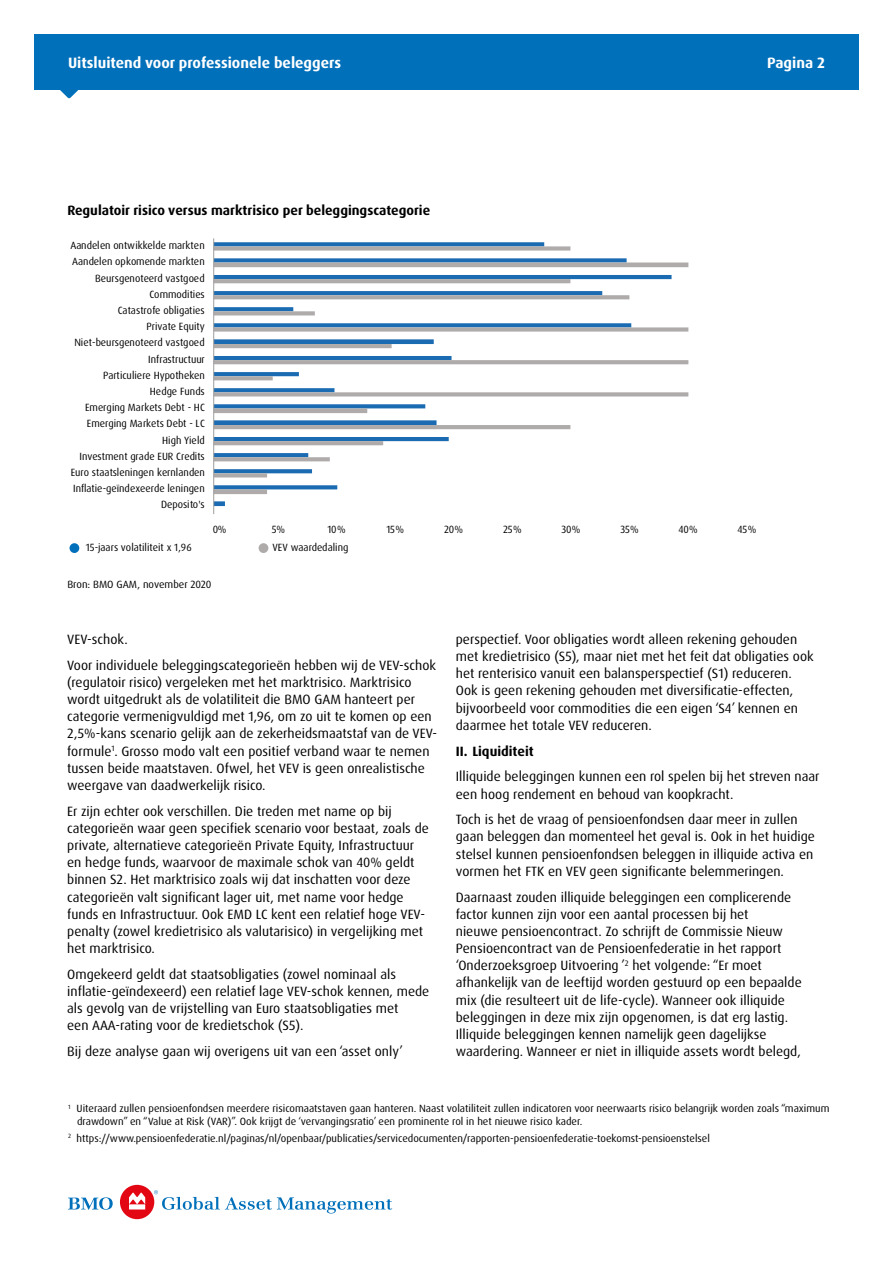
<style>
.page{position:relative;width:893px;height:1263px;background:#fff}
.page>*{position:absolute;margin:0;border:0;box-sizing:border-box;transform-origin:0 0}
.t1{font:700 15px "Dax Pro";color:#fff}
.t2{font:13.5px/17.1px "Dax Pro";color:#000}
.t3{font:700 13.5px "Dax Pro";color:#000}
.t4{font:10.5px/16.2px "Dax Pro";color:#000}
</style>
<div class="page">
<svg style="left:68px;top:1197px;width:45px;height:13px"></svg>
<div style="left:120px;top:1185px;width:34px;height:34px;background:#e30613;border-radius:50%"></div>
<svg style="left:129px;top:1192px;width:16px;height:17px"></svg>
<svg style="left:154px;top:1190px;width:238px;height:23px"></svg>
<div style="left:34px;top:34px;width:825px;height:56px;background:#0070ba"></div>
<svg style="left:60px;top:90px;width:18px;height:9px"></svg>
<svg style="left:214px;top:242px;width:331px;height:264px"></svg>
<svg style="left:214px;top:246px;width:474px;height:248px"></svg>
<hr style="left:213px;top:238px;width:1px;height:276px;background:#9d9d9c">
<div style="left:70px;top:543px;width:9px;height:10px;background:#0070ba;border-radius:50%"></div>
<div style="left:259px;top:543px;width:9px;height:10px;background:#aeabaa;border-radius:50%"></div>
<p class="t1" style="left:68px;top:53px;width:275px">Uitsluitend voor professionele beleggers</p>
<p class="t1" style="left:767px;top:53px;width:59px">Pagina 2</p>
<p class="t3" style="left:67px;top:201px;width:364px">Regulatoir risico versus marktrisico per beleggingscategorie</p>
<p class="t4" style="left:70px;top:237px;width:136px;text-align:right">Aandelen ontwikkelde markten<br>Aandelen opkomende markten<br>Beursgenoteerd vastgoed<br>Commodities<br>Catastrofe obligaties<br>Private Equity<br>Niet-beursgenoteerd vastgoed<br>Infrastructuur<br>Particuliere Hypotheken<br>Hedge Funds<br>Emerging Markets Debt - HC<br>Emerging Markets Debt - LC<br>High Yield<br>Investment grade EUR Credits<br>Euro staatsleningen kernlanden<br>Inflatie-geïndexeerde leningen<br>Deposito's</p>
<p class="t4" style="left:86px;top:540px;width:107px">15-jaars volatiliteit x 1,96</p>
<p class="t4" style="left:272px;top:540px;width:77px">VEV waardedaling</p>
<p class="t4" style="left:213px;top:521px;width:15px">0%</p>
<p class="t4" style="left:272px;top:521px;width:15px">5%</p>
<p class="t4" style="left:327px;top:521px;width:20px">10%</p>
<p class="t4" style="left:386px;top:521px;width:19px">15%</p>
<p class="t4" style="left:444px;top:521px;width:21px">20%</p>
<p class="t4" style="left:503px;top:521px;width:20px">25%</p>
<p class="t4" style="left:561px;top:521px;width:21px">30%</p>
<p class="t4" style="left:620px;top:521px;width:20px">35%</p>
<p class="t4" style="left:679px;top:521px;width:21px">40%</p>
<p class="t4" style="left:738px;top:521px;width:20px">45%</p>
<p class="t4" style="left:67px;top:576px;width:146px">Bron: BMO GAM, november 2020</p>
<p class="t2" style="left:67px;top:626px;width:370px;line-height:25.8px">VEV-schok.<br>Voor individuele beleggingscategorieën hebben wij de VEV-schok</p>
<p class="t2" style="left:67px;top:674px;width:371px">(regulatoir risico) vergeleken met het marktrisico. Marktrisico wordt uitgedrukt als de volatiliteit die BMO GAM hanteert per categorie vermenigvuldigd met 1,96, om zo uit te komen op een 2,5%-kans scenario gelijk aan de zekerheidsmaatstaf van de VEV&shy;formule<sup>1</sup>. Grosso modo valt een positief verband waar te nemen tussen beide maatstaven. Ofwel, het VEV is geen onrealistische weergave van daadwerkelijk risico.</p>
<p class="t2" style="left:67px;top:802px;width:363px">Er zijn echter ook verschillen. Die treden met name op bij categorieën waar geen specifiek scenario voor bestaat, zoals de private, alternatieve categorieën Private Equity, Infrastructuur en hedge funds, waarvoor de maximale schok van 40% geldt binnen S2. Het marktrisico zoals wij dat inschatten voor deze categorieën valt significant lager uit, met name voor hedge funds en Infrastructuur. Ook EMD LC kent een relatief hoge VEV&shy;penalty (zowel kredietrisico als valutarisico) in vergelijking met het marktrisico.</p>
<p class="t2" style="left:67px;top:965px;width:364px">Omgekeerd geldt dat staatsobligaties (zowel nominaal als inflatie-geïndexeerd) een relatief lage VEV-schok kennen, mede als gevolg van de vrijstelling van Euro staatsobligaties met<br>een AAA-rating voor de kredietschok (S5).</p>
<p class="t2" style="left:67px;top:1043px;width:337px">Bij deze analyse gaan wij overigens uit van een ‘asset only’</p>
<p class="t2" style="left:456px;top:631px;width:359px">perspectief. Voor obligaties wordt alleen rekening gehouden met kredietrisico (S5), maar niet met het feit dat obligaties ook het renterisico vanuit een balansperspectief (S1) reduceren.<br>Ook is geen rekening gehouden met diversificatie-effecten, bijvoorbeeld voor commodities die een eigen ‘S4’ kennen en daarmee het totale VEV reduceren.</p>
<p class="t3" style="left:456px;top:742px;width:79px">II. Liquiditeit</p>
<p class="t2" style="left:456px;top:768px;width:365px">Illiquide beleggingen kunnen een rol spelen bij het streven naar een hoog rendement en behoud van koopkracht.</p>
<p class="t2" style="left:456px;top:811px;width:361px">Toch is het de vraag of pensioenfondsen daar meer in zullen gaan beleggen dan momenteel het geval is. Ook in het huidige stelsel kunnen pensioenfondsen beleggen in illiquide activa en vormen het FTK en VEV geen significante belemmeringen.</p>
<p class="t2" style="left:456px;top:888px;width:347px">Daarnaast zouden illiquide beleggingen een complicerende factor kunnen zijn voor een aantal processen bij het<br>nieuwe pensioencontract. Zo schrijft de Commissie Nieuw Pensioencontract van de Pensioenfederatie in het rapport ‘Onderzoeksgroep Uitvoering ’<sup>2</sup> het volgende: “Er moet afhankelijk van de leeftijd worden gestuurd op een bepaalde mix (die resulteert uit de life-cycle). Wanneer ook illiquide beleggingen in deze mix zijn opgenomen, is dat erg lastig.<br>Illiquide beleggingen kennen namelijk geen dagelijkse waardering. Wanneer er niet in illiquide assets wordt belegd,</p>
<p class="t4" style="left:77px;top:1102px;width:754px;line-height:12.6px;text-indent:-9px"><sup>1</sup> Uiteraard zullen pensioenfondsen meerdere risicomaatstaven gaan hanteren. Naast volatiliteit zullen indicatoren voor neerwaarts risico belangrijk worden zoals “maximum drawdown” en “Value at Risk (VAR)”. Ook krijgt de ‘vervangingsratio’ een prominente rol in het nieuwe risico kader.</p>
<p class="t4" style="left:68px;top:1130px;width:643px"><sup>2</sup> https://www.pensioenfederatie.nl/paginas/nl/openbaar/publicaties/servicedocumenten/rapporten-pensioenfederatie-toekomst-pensioenstelsel</p>
</div>
